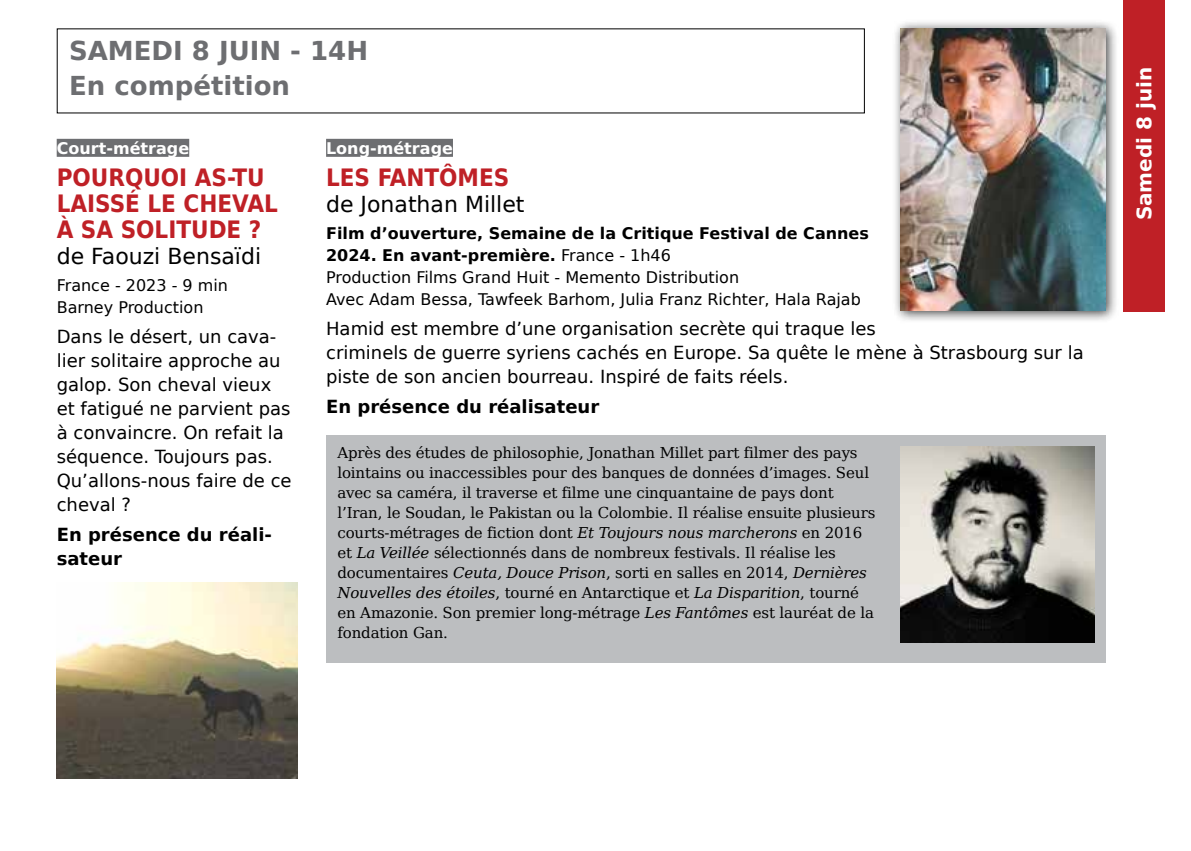
<style>
.page{position:relative;width:1191px;height:851px;background:#fff}
.page>*{position:absolute;margin:0;border:0;box-sizing:border-box;transform-origin:0 0}
.t1{font:700 26px/34px "DejaVu Sans";color:#6d6e71}
.t2{font:700 24px/26px "DejaVu Sans Condensed";color:#bf2026}
.t3{font:22px "DejaVu Sans";color:#000}
.t4{font:700 20px "DejaVu Sans";color:#fff}
.t5{font:18px/24px "DejaVu Sans";color:#000}
.t6{font:700 18px/24px "DejaVu Sans";color:#000}
.t7{font:16px/22px "DejaVu Sans";color:#000}
.t8{font:700 16px "DejaVu Sans";color:#fff}
.t9{font:15px/20px "DejaVu Serif";letter-spacing:-.01em;color:#000}
.s1{font-weight:700}
.s2{font-style:italic}
</style>
<div class="page">
<div style="left:1123px;top:0;width:41px;height:311px;background:#bf2026"></div>
<div style="left:892px;top:19px;width:226px;height:305px;background:#000;opacity:.75"></div>
<img style="left:901px;top:28px;width:205px;height:283px">
<div style="left:326px;top:139px;width:127px;height:18px;background:#6d6e71"></div>
<div style="left:326px;top:435px;width:780px;height:227px;background:#bcbec0"></div>
<div style="left:57px;top:139px;width:132px;height:18px;background:#6d6e71"></div>
<img style="left:57px;top:582px;width:241px;height:196px">
<img style="left:901px;top:446px;width:193px;height:196px">
<h1 class="t1" style="left:69px;top:34px;width:300px">Samedi 8 juin - 14h<br>En compétition</h1>
<p class="t8" style="left:57px;top:135px;width:134px">Court-métrage</p>
<h2 class="t2" style="left:57px;top:163px;width:223px">POURQUOI AS-TU<br>LAISSÉ LE CHEVAL<br>À SA SOLITUDE ?</h2>
<h3 class="t3" style="left:57px;top:236px;width:206px">de Faouzi Bensaïdi</h3>
<p class="t7" style="left:57px;top:274px;width:173px">France - 2023 - 9 min<br>Barney Production</p>
<p class="t5" style="left:57px;top:324px;width:236px">Dans le désert, un cava&shy;lier solitaire approche au galop. Son cheval vieux et fatigué ne parvient pas à convaincre. On refait la séquence. Toujours pas.<br>Qu’allons-nous faire de ce cheval ?</p>
<p class="t6" style="left:57px;top:522px;width:217px">En présence du réali&shy;sateur</p>
<p class="t8" style="left:326px;top:135px;width:128px">Long-métrage</p>
<h2 class="t2" style="left:326px;top:163px;width:185px">LES FANTÔM ES</h2>
<h3 class="t3" style="left:326px;top:184px;width:200px">de Jonathan Millet</h3>
<p class="t7" style="left:326px;top:222px;width:544px"><span class="s1">F ilm d’ouverture, Semaine de la Critique Festival de Cannes 2024. En avant-première.</span> France - 1h46<br>Production Films Grand Huit - Memento Distribution<br>Avec Adam Bessa, Tawfeek Barhom, Julia Franz Richter, Hala Rajab</p>
<p class="t5" style="left:326px;top:316px;width:759px">Hamid est membre d’une organisation secrète qui traque les<br>criminels de guerre syriens cachés en Europe. Sa quête le mène à Strasbourg sur la piste de son ancien bourreau. Inspiré de faits réels.</p>
<p class="t6" style="left:326px;top:394px;width:275px">En présence du réalisateur</p>
<p class="t9" style="left:337px;top:442px;width:539px">Après des études de philosophie, Jonathan Millet part filmer des pays lointains ou inaccessibles pour des banques de données d’images. Seul avec sa caméra, il traverse et filme une cinquantaine de pays dont l’Iran, le Soudan, le Pakistan ou la Colombie. Il réalise ensuite plusieurs courts-métrages de fiction dont <span class="s2">Et Toujours nous marcherons</span> en 2016 et <span class="s2">La Veillée</span> sélectionnés dans de nombreux festivals. Il réalise les documentaires <span class="s2">Ceuta, Douce Prison</span>, sorti en salles en 2014, <span class="s2">Dernières Nouvelles des étoiles</span>, tourné en Antarctique et <span class="s2">La Disparition</span>, tourné en Amazonie. Son premier long-métrage <span class="s2">Les Fantômes</span> est lauréat de la fondation Gan.</p>
<h3 class="t4" style="left:1127px;top:220px;width:155px;rotate:-90deg">Samedi 8 juin</h3>
</div>
